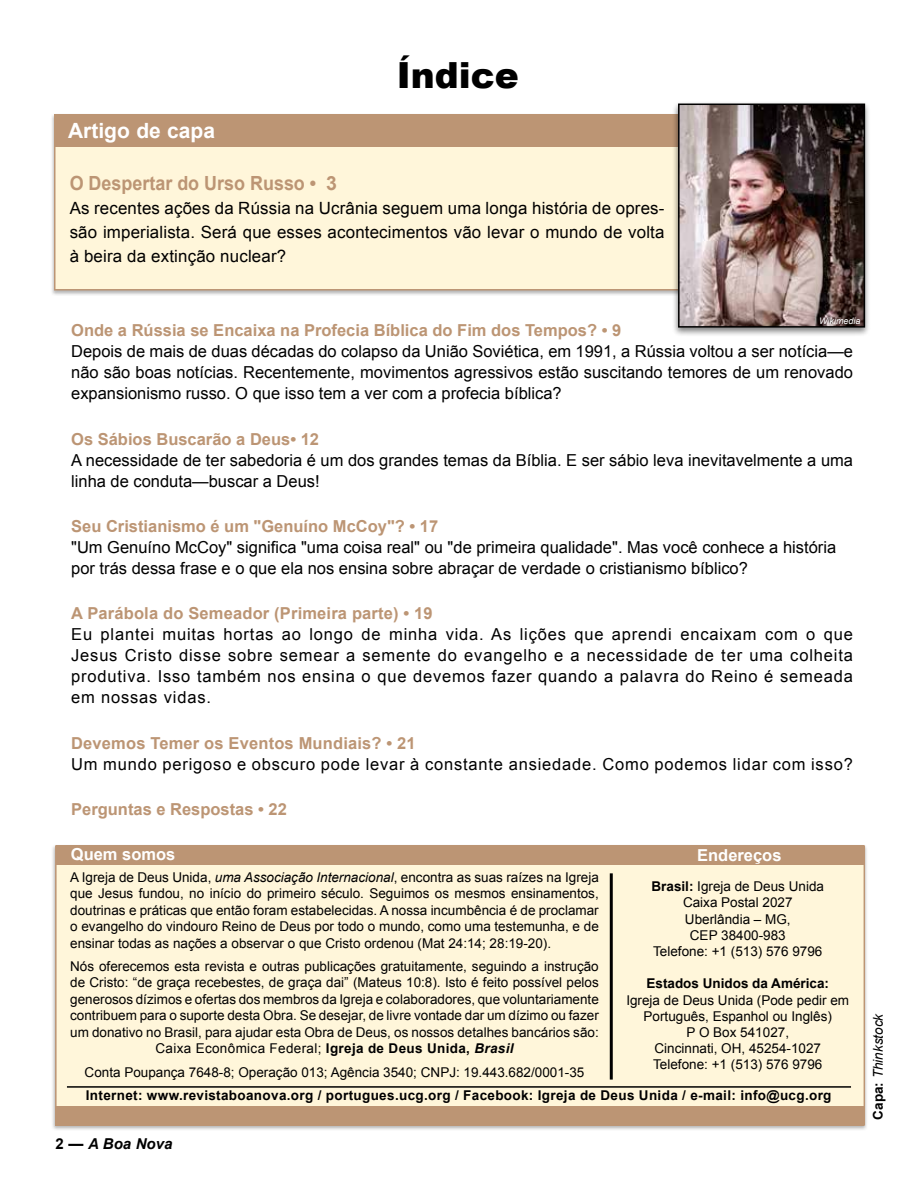
<style>
.page{position:relative;width:918px;height:1188px;background:#fff}
.page>*{position:absolute;margin:0;border:0;box-sizing:border-box;transform-origin:0 0}
.t1{font:900 36px "Arial";color:#000}
.t2{font:700 21px "Arial";color:#fff}
.t3{font:700 19.5px "Arial";color:#bc9574;scale:.92 1}
.t4{font:16.8px/24px "Arial";letter-spacing:.01em;color:#000;text-align:justify}
.t5{font:16.5px/21px "Arial";color:#000;text-align:justify}
.t6{font:700 16.5px "Arial";color:#bc9574}
.t7{font:16.5px "Arial";letter-spacing:.05em;color:#000}
.t8{font:700 16.5px "Arial";color:#fff}
.t9{font:italic 700 15px "Arial";color:#000}
.t10{font:13.5px/16.5px "Arial";color:#000;text-align:center}
.t11{font:700 13.5px "Arial";letter-spacing:.025em;color:#000}
.t12{font:700 13.5px "Arial";color:#000}
.t13{font:italic 13.5px "Arial";color:#000}
.t14{font:italic 9px "Arial";color:#fff}
.s1{font-style:italic}
.s2{font-weight:700}
.s3{font-weight:700;font-style:italic}
.s4{font-style:normal}
.s5{font-weight:700;font-style:normal}
</style>
<div class="page">
<div style="left:51px;top:114px;width:798px;height:182px;background:#000;opacity:.3"></div>
<div style="left:54px;top:115px;width:792px;height:176px;background:#fff6da;border:2px solid #bc9574"></div>
<div style="left:52px;top:844px;width:817px;height:287px;background:#000;opacity:.3"></div>
<div style="left:55px;top:845px;width:810px;height:281px;background:#fff6da;border:2px solid #bc9574"></div>
<div style="left:56px;top:1106px;width:808px;height:20px;background:#bc9574"></div>
<hr style="left:67px;top:1086px;width:784px;height:2px;background:#000">
<div style="left:57px;top:845px;width:807px;height:20px;background:#bc9574"></div>
<hr style="left:610px;top:873px;width:3px;height:207px;background:#000">
<div style="left:54px;top:114px;width:792px;height:33px;background:#bc9574"></div>
<div style="left:672px;top:101px;width:199px;height:236px;background:#000;opacity:.5"></div>
<img style="left:681px;top:107px;width:181px;height:218px">
<div style="left:678px;top:104px;width:187px;height:224px;border:2px solid #000"></div>
<h1 class="t1" style="left:397px;top:49px;width:124px">Índice</h1>
<h2 class="t2" style="left:68px;top:116px;width:149px">Artigo de capa</h2>
<h3 class="t3" style="left:70px;top:169px;width:292px">O Despertar do Urso Russo • 3</h3>
<p class="t4" style="left:70px;top:196px;width:596px">As recentes ações da Rússia na Ucrânia seguem uma longa história de opres&shy;são imperialista. Será que esses acontecimentos vão levar o mundo de volta à beira da extinção nuclear?</p>
<p class="t14" style="left:819px;top:315px;width:43px">Wikimedia</p>
<p class="t6" style="left:71px;top:319px;width:552px">Onde a Rússia se Encaixa na Profecia Bíblica do Fim dos Tempos? • 9</p>
<p class="t5" style="left:71px;top:341px;width:783px">Depois de mais de duas décadas do colapso da União Soviética, em 1991, a Rússia voltou a ser notícia—e não são boas notícias. Recentemente, movimentos agressivos estão suscitando temores de um renovado expansionismo russo. O que isso tem a ver com a profecia bíblica?</p>
<p class="t6" style="left:71px;top:427px;width:249px">Os Sábios Buscarão a Deus• 12</p>
<p class="t5" style="left:71px;top:449px;width:783px">A necessidade de ter sabedoria é um dos grandes temas da Bíblia. E ser sábio leva inevitavelmente a uma linha de conduta—buscar a Deus!</p>
<p class="t6" style="left:71px;top:515px;width:369px">Seu Cristianismo é um "Genuíno McCoy"? • 17</p>
<p class="t5" style="left:71px;top:537px;width:767px">"Um Genuíno McCoy" significa "uma coisa real" ou "de primeira qualidade". Mas você conhece a história por trás dessa frase e o que ela nos ensina sobre abraçar de verdade o cristianismo bíblico?</p>
<p class="t6" style="left:71px;top:602px;width:363px">A Parábola do Semeador (Primeira parte) • 19</p>
<p class="t5" style="left:71px;top:624px;width:783px">Eu plantei muitas hortas ao longo de minha vida. As lições que aprendi encaixam com o que Jesus Cristo disse sobre semear a semente do evangelho e a necessidade de ter uma colheita produtiva. Isso também nos ensina o que devemos fazer quando a palavra do Reino é semeada em nossas vidas.</p>
<p class="t6" style="left:71px;top:731px;width:346px">Devemos Temer os Eventos Mundiais? • 21</p>
<p class="t7" style="left:71px;top:753px;width:783px">Um mundo perigoso e obscuro pode levar à constante ansiedade. Como podemos lidar com isso?</p>
<p class="t6" style="left:71px;top:798px;width:217px">Perguntas e Respostas • 22</p>
<p class="t8" style="left:71px;top:843px;width:106px">Quem somos</p>
<p class="t8" style="left:697px;top:843px;width:86px">Endereços</p>
<p class="t10" style="left:70px;top:869px;width:530px;text-align:justify">A Igreja de Deus Unida, <span class="s1">uma Associação Internacional</span>, encontra as suas raízes na Igreja que Jesus fundou, no início do primeiro século. Seguimos os mesmos ensinamentos, doutrinas e práticas que então foram estabelecidas. A nossa incumbência é de proclamar o evangelho do vindouro Reino de Deus por todo o mundo, como uma testemunha, e de ensinar todas as nações a observar o que Cristo ordenou (Mat 24:14; 28:19-20).</p>
<p class="t10" style="left:70px;top:958px;width:530px">Nós oferecemos esta revista e outras publicações gratuitamente, seguindo a instrução de Cristo: “de graça recebestes, de graça dai” (Mateus 10:8). Isto é feito possível pelos generosos dízimos e ofertas dos membros da Igreja e colaboradores, que voluntariamente contribuem para o suporte desta Obra. Se desejar, de livre vontade dar um dízimo ou fazer um donativo no Brasil, para ajudar esta Obra de Deus, os nossos detalhes bancários são:<br>Caixa Econômica Federal; <span class="s2">Igreja de Deus Unida,</span> <span class="s3">Brasil</span></p>
<p class="t10" style="left:85px;top:1064px;width:501px">Conta Poupança 7648-8; Operação 013; Agência 3540; CNPJ: 19.443.682/0001-35</p>
<p class="t10" style="left:652px;top:878px;width:174px"><span class="s2">Brasil:</span> Igreja de Deus Unida<br>Caixa Postal 2027<br>Uberlândia – MG,<br>CEP 38400-983<br>Telefone: +1 (513) 576 9796</p>
<p class="t12" style="left:647px;top:974px;width:184px">Estados Unidos da América:</p>
<p class="t10" style="left:626px;top:992px;width:224px">Igreja de Deus Unida (Pode pedir em<br>Português, Espanhol ou Inglês)<br>P O Box 541027,<br>Cincinnati, OH, 45254-1027<br>Telefone: +1 (513) 576 9796</p>
<p class="t11" style="left:86px;top:1086px;width:747px">Internet: www.revistaboanova.org / portugues.ucg.org / Facebook: Igreja de Deus Unida / e-mail: info@ucg.org</p>
<p class="t9" style="left:55px;top:1134px;width:118px"><span class="s4">2 —</span> A Boa Nova</p>
<p class="t13" style="left:869px;top:1120px;width:108px;rotate:-90deg"><span class="s5">Capa:</span> Thinkstock</p>
</div>
